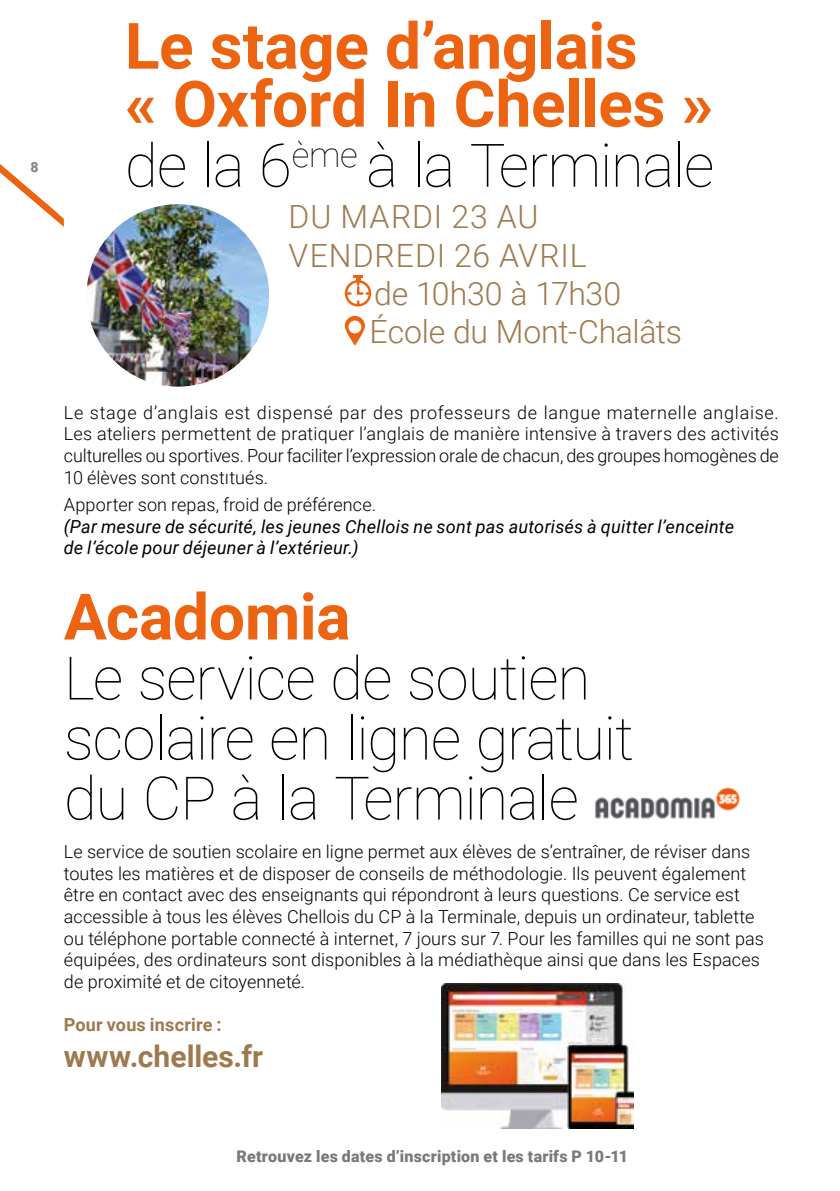
<style>
.page{position:relative;width:840px;height:1191px;background:#fff}
.page>*{position:absolute;margin:0;border:0;box-sizing:border-box;transform-origin:0 0}
.t1{font:700 64px/58px "Roboto";letter-spacing:-.005em;color:#ec6411}
.t2{font:100 60px/60px "Roboto";letter-spacing:-.02em;color:#000}
.t3{font:300 32px "Roboto";color:#9f794e}
.t4{font:300 32px "Roboto";letter-spacing:.03em;color:#9f794e}
.t5{font:700 30px "Roboto";letter-spacing:-.005em;color:#9f794e}
.t6{font:300 18px/21.6px "Roboto";letter-spacing:.005em;color:#000;text-align:justify}
.t7{font:italic 18px/21.6px "Roboto";letter-spacing:.015em;color:#000}
.t8{font:700 18px "Roboto";letter-spacing:.01em;color:#9f794e}
.t9{font:900 16px "Roboto";letter-spacing:.015em;color:#797979}
.t10{font:900 14px "Roboto";color:#878787}
</style>
<div class="page">
<svg style="left:0;top:164px;width:64px;height:63px"></svg>
<div style="left:344px;top:280px;width:27px;height:26px;border:2px solid #ec6411;border-radius:50%"></div>
<svg style="left:346px;top:275px;width:23px;height:29px"></svg>
<svg style="left:344px;top:316px;width:21px;height:30px"></svg>
<img style="left:595px;top:786px;width:146px;height:33px">
<img style="left:441px;top:983px;width:191px;height:145px">
<img style="left:86px;top:204px;width:183px;height:183px;border-radius:91px">
<p class="t10" style="left:31px;top:157px;width:10px">8</p>
<h1 class="t1" style="left:125px;top:15px;width:589px">Le stage d’anglais<br>« Oxford In Chelles »</h1>
<h2 class="t2" style="left:125px;top:133px;width:590px">de la 6<sup>ème</sup> à la Terminale</h2>
<h3 class="t4" style="left:288px;top:194px;width:251px">DU MARDI 23 AU</h3>
<h3 class="t4" style="left:288px;top:233px;width:299px">VENDREDI 26 AVRIL</h3>
<h3 class="t3" style="left:374px;top:271px;width:248px">de 10h30 à 17h30</h3>
<h3 class="t3" style="left:369px;top:310px;width:314px">École du Mont-Chalâts</h3>
<p class="t6" style="left:64px;top:401px;width:716px">Le stage d’anglais est dispensé par des professeurs de langue maternelle anglaise.<br>Les ateliers permettent de pratiquer l’anglais de manière intensive à travers des activités culturelles ou sportives. Pour faciliter l’expression orale de chacun, des groupes homogènes de 10 élèves sont constItués.</p>
<p class="t6" style="left:64px;top:493px;width:313px">Apporter son repas, froid de préférence.</p>
<p class="t7" style="left:64px;top:515px;width:671px">(Par mesure de sécurité, les jeunes Chellois ne sont pas autorisés à quitter l’enceinte de l’école pour déjeuner à l’extérieur.)</p>
<h1 class="t1" style="left:64px;top:585px;width:288px">Acadomia</h1>
<h2 class="t2" style="left:64px;top:646px;width:571px">Le service de soutien scolaire en ligne gratuit du CP à la Terminale</h2>
<p class="t6" style="left:64px;top:840px;width:701px;text-align:left">Le service de soutien scolaire en ligne permet aux élèves de s’entraîner, de réviser dans toutes les matières et de disposer de conseils de méthodologie. Ils peuvent également être en contact avec des enseignants qui répondront à leurs questions. Ce service est accessible à tous les élèves Chellois du CP à la Terminale, depuis un ordinateur, tablette ou téléphone portable connecté à internet, 7 jours sur 7. Pour les familles qui ne sont pas équipées, des ordinateurs sont disponibles à la médiathèque ainsi que dans les Espaces de proximité et de citoyenneté.</p>
<p class="t8" style="left:64px;top:1012px;width:159px">Pour vous inscrire :</p>
<h3 class="t5" style="left:64px;top:1035px;width:201px">www.chelles.fr</h3>
<p class="t9" style="left:236px;top:1144px;width:392px">Retrouvez les dates d’inscription et les tarifs P 10-11</p>
</div>
